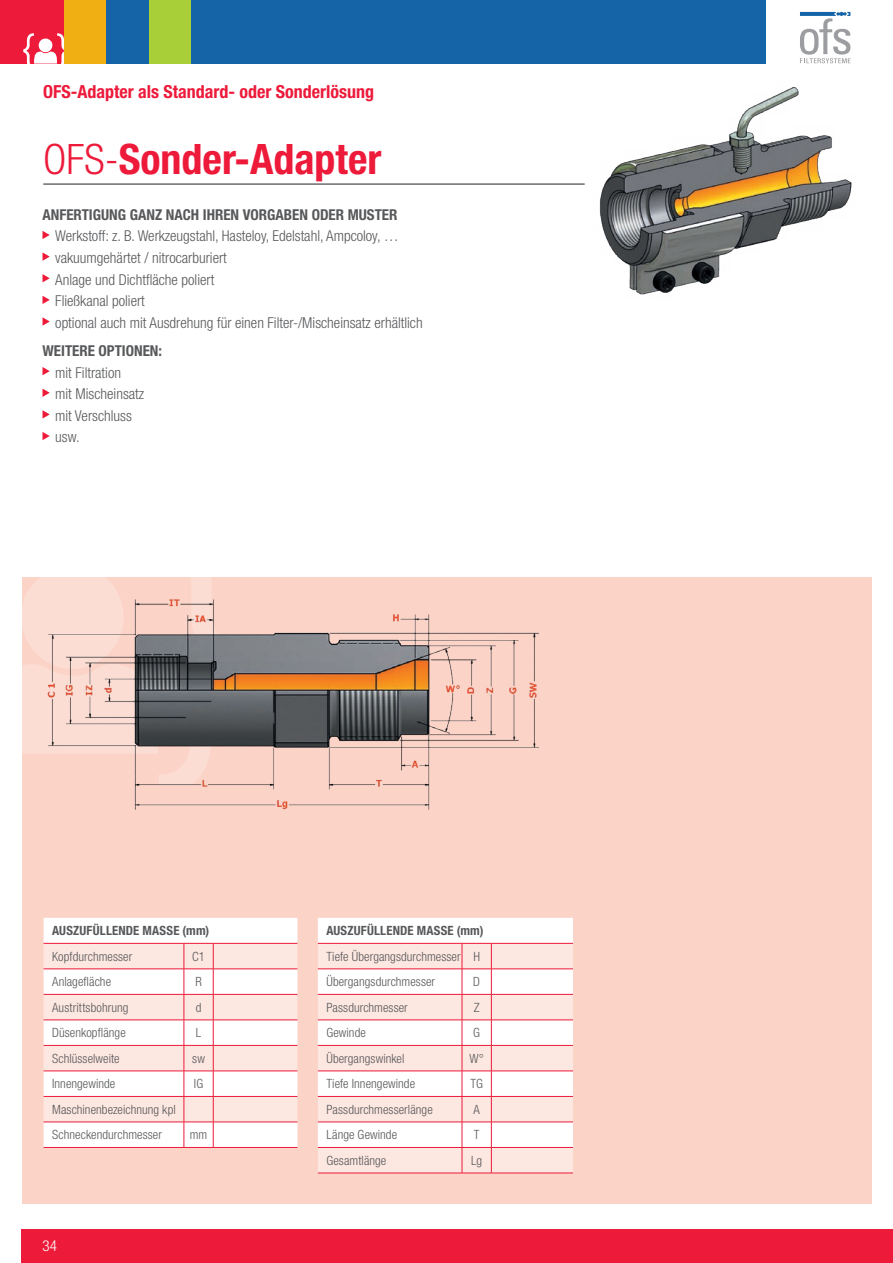
<style>
.page{position:relative;width:893px;height:1263px;background:#fff}
.page>*{position:absolute;margin:0;border:0;box-sizing:border-box;transform-origin:0 0}
.t1{font:700 condensed 42px "Helvetica Neue LT Std";color:#ed1a3a}
.t2{font:700 condensed 18px "Helvetica Neue LT Std";color:#ed1a3a}
.t3{font:300 condensed 15px/21.6px "Helvetica Neue LT Std";color:#57585a}
.t4{font:700 condensed 15px "Helvetica Neue LT Std";color:#57585a}
.t5{font:300 condensed 15px "Helvetica Neue LT Std";color:#fff}
.t6{font:300 condensed 12.75px/25.5px "Helvetica Neue LT Std";letter-spacing:.005em;color:#57585a}
.t7{font:700 condensed 12.75px "Helvetica Neue LT Std";letter-spacing:.015em;color:#57585a}
.s1{font-weight:300}
</style>
<div class="page">
<div style="left:21px;top:1229px;width:872px;height:34px;background:#ed1a3a"></div>
<div style="left:0;top:0;width:64px;height:64px;background:#ed1a3a"></div>
<div style="left:64px;top:0;width:42px;height:64px;background:#f0af13"></div>
<div style="left:106px;top:0;width:43px;height:64px;background:#1564a7"></div>
<div style="left:149px;top:0;width:42px;height:64px;background:#a9cf38"></div>
<div style="left:191px;top:0;width:574px;height:64px;background:#1564a7"></div>
<hr style="left:892px;top:0;width:1px;height:64px;background:#1564a7">
<svg style="left:23px;top:33px;width:41px;height:31px"></svg>
<svg style="left:800px;top:12px;width:50px;height:51px"></svg>
<hr style="left:43px;top:184px;width:542px;height:1px;background:#231f20">
<div style="left:22px;top:577px;width:849px;height:626px;background:#fcd3c7"></div>
<svg style="left:22px;top:577px;width:189px;height:176px"></svg>
<div style="left:44px;top:918px;width:253px;height:229px;background:#fff"></div>
<svg style="left:44px;top:944px;width:253px;height:178px;fill:#fde7e1"></svg>
<hr style="left:44px;top:943px;width:140px;height:1px;background:#ed1a3a">
<hr style="left:213px;top:943px;width:84px;height:1px;background:#ed1a3a">
<hr style="left:44px;top:968px;width:140px;height:1px;background:#ed1a3a">
<hr style="left:213px;top:968px;width:84px;height:1px;background:#ed1a3a">
<hr style="left:44px;top:994px;width:140px;height:1px;background:#ed1a3a">
<hr style="left:213px;top:994px;width:84px;height:1px;background:#ed1a3a">
<hr style="left:44px;top:1020px;width:140px;height:1px;background:#ed1a3a">
<hr style="left:213px;top:1020px;width:84px;height:1px;background:#ed1a3a">
<hr style="left:44px;top:1045px;width:140px;height:1px;background:#ed1a3a">
<hr style="left:213px;top:1045px;width:84px;height:1px;background:#ed1a3a">
<hr style="left:44px;top:1071px;width:140px;height:1px;background:#ed1a3a">
<hr style="left:213px;top:1071px;width:84px;height:1px;background:#ed1a3a">
<hr style="left:44px;top:1096px;width:140px;height:1px;background:#ed1a3a">
<hr style="left:213px;top:1096px;width:84px;height:1px;background:#ed1a3a">
<hr style="left:44px;top:1122px;width:140px;height:1px;background:#ed1a3a">
<hr style="left:213px;top:1122px;width:84px;height:1px;background:#ed1a3a">
<hr style="left:44px;top:1147px;width:140px;height:1px;background:#ed1a3a">
<svg style="left:184px;top:943px;width:30px;height:205px"></svg>
<hr style="left:213px;top:1147px;width:84px;height:1px;background:#ed1a3a">
<div style="left:318px;top:918px;width:255px;height:25px;background:#fff"></div>
<svg style="left:318px;top:944px;width:255px;height:229px;fill:#fde7e1"></svg>
<hr style="left:318px;top:943px;width:144px;height:1px;background:#ed1a3a">
<hr style="left:491px;top:943px;width:82px;height:1px;background:#ed1a3a">
<hr style="left:318px;top:968px;width:144px;height:1px;background:#ed1a3a">
<hr style="left:491px;top:968px;width:82px;height:1px;background:#ed1a3a">
<hr style="left:318px;top:994px;width:144px;height:1px;background:#ed1a3a">
<hr style="left:491px;top:994px;width:82px;height:1px;background:#ed1a3a">
<hr style="left:318px;top:1020px;width:144px;height:1px;background:#ed1a3a">
<hr style="left:491px;top:1020px;width:82px;height:1px;background:#ed1a3a">
<hr style="left:318px;top:1045px;width:144px;height:1px;background:#ed1a3a">
<hr style="left:491px;top:1045px;width:82px;height:1px;background:#ed1a3a">
<hr style="left:318px;top:1071px;width:144px;height:1px;background:#ed1a3a">
<hr style="left:491px;top:1071px;width:82px;height:1px;background:#ed1a3a">
<hr style="left:318px;top:1096px;width:144px;height:1px;background:#ed1a3a">
<hr style="left:491px;top:1096px;width:82px;height:1px;background:#ed1a3a">
<hr style="left:318px;top:1122px;width:144px;height:1px;background:#ed1a3a">
<hr style="left:491px;top:1122px;width:82px;height:1px;background:#ed1a3a">
<hr style="left:318px;top:1147px;width:144px;height:1px;background:#ed1a3a">
<hr style="left:491px;top:1147px;width:82px;height:1px;background:#ed1a3a">
<hr style="left:318px;top:1173px;width:144px;height:1px;background:#ed1a3a">
<svg style="left:462px;top:943px;width:30px;height:231px"></svg>
<hr style="left:491px;top:1173px;width:82px;height:1px;background:#ed1a3a">
<img style="left:44px;top:593px;width:496px;height:217px">
<svg style="left:43px;top:231px;width:7px;height:8px"></svg>
<svg style="left:43px;top:252px;width:7px;height:9px"></svg>
<svg style="left:43px;top:274px;width:7px;height:8px"></svg>
<svg style="left:43px;top:296px;width:7px;height:8px"></svg>
<svg style="left:43px;top:317px;width:7px;height:9px"></svg>
<svg style="left:43px;top:367px;width:7px;height:8px"></svg>
<svg style="left:43px;top:389px;width:7px;height:8px"></svg>
<svg style="left:43px;top:410px;width:7px;height:9px"></svg>
<svg style="left:43px;top:432px;width:7px;height:8px"></svg>
<img style="left:599px;top:87px;width:253px;height:208px">
<h2 class="t2" style="left:43px;top:81px;width:332px">OFS-Adapter als Standard- oder Sonderlösung</h2>
<h1 class="t1" style="left:43px;top:133px;width:340px"><span class="s1">OFS-</span>Sonder-Adapter</h1>
<p class="t4" style="left:43px;top:205px;width:356px">ANFERTIGUNG GANZ NACH IHREN VORGABEN ODER MUSTER</p>
<p class="t3" style="left:55px;top:225px;width:369px">Werkstoff: z. B. Werkzeugstahl, Hasteloy, Edelstahl, Ampcoloy, … vakuumgehärtet / nitrocarburiert<br>Anlage und Dichtfläche poliert<br>Fließkanal poliert<br>optional auch mit Ausdrehung für einen Filter-/Mischeinsatz erhältlich</p>
<p class="t4" style="left:43px;top:341px;width:121px">WEITERE OPTIONEN:</p>
<p class="t3" style="left:55px;top:361px;width:90px">mit Filtration<br>mit Mischeinsatz mit Verschluss usw.</p>
<p class="t7" style="left:52px;top:923px;width:159px">AUSZUFÜLLENDE MASSE (mm)</p>
<p class="t6" style="left:52px;top:943px;width:82px">Kopfdurchmesser</p>
<p class="t6" style="left:192px;top:943px;width:14px">C1</p>
<p class="t6" style="left:52px;top:969px;width:61px">Anlagefläche</p>
<p class="t6" style="left:195px;top:969px;width:8px">R</p>
<p class="t6" style="left:52px;top:994px;width:78px">Austrittsbohrung</p>
<p class="t6" style="left:196px;top:994px;width:7px">d</p>
<p class="t6" style="left:52px;top:1020px;width:75px">Düsenkopflänge</p>
<p class="t6" style="left:196px;top:1020px;width:7px">L</p>
<p class="t6" style="left:52px;top:1045px;width:69px">Schlüsselweite</p>
<p class="t6" style="left:192px;top:1045px;width:14px">sw</p>
<p class="t6" style="left:52px;top:1071px;width:65px">Innengewinde</p>
<p class="t6" style="left:194px;top:1071px;width:11px">IG</p>
<p class="t6" style="left:52px;top:1096px;width:125px">Maschinenbezeichnung kpl<br>Schneckendurchmesser</p>
<p class="t6" style="left:190px;top:1122px;width:19px">mm</p>
<p class="t5" style="left:43px;top:1237px;width:16px">34</p>
<p class="t7" style="left:326px;top:923px;width:159px">AUSZUFÜLLENDE MASSE (mm)</p>
<p class="t6" style="left:326px;top:943px;width:155px">Tiefe Übergangsdurchmesser H<br>Übergangsdurchmesser</p>
<p class="t6" style="left:473px;top:969px;width:8px">D</p>
<p class="t6" style="left:326px;top:994px;width:83px">Passdurchmesser</p>
<p class="t6" style="left:474px;top:994px;width:7px">Z</p>
<p class="t6" style="left:326px;top:1020px;width:41px">Gewinde</p>
<p class="t6" style="left:473px;top:1020px;width:8px">G</p>
<p class="t6" style="left:326px;top:1045px;width:80px">Übergangswinkel</p>
<p class="t6" style="left:469px;top:1045px;width:16px">W°</p>
<p class="t6" style="left:326px;top:1071px;width:90px">Tiefe Innengewinde</p>
<p class="t6" style="left:470px;top:1071px;width:14px">TG</p>
<p class="t6" style="left:326px;top:1096px;width:108px">Passdurchmesserlänge</p>
<p class="t6" style="left:473px;top:1096px;width:8px">A</p>
<p class="t6" style="left:326px;top:1122px;width:72px">Länge Gewinde</p>
<p class="t6" style="left:474px;top:1122px;width:7px">T</p>
<p class="t6" style="left:326px;top:1147px;width:62px">Gesamtlänge</p>
<p class="t6" style="left:471px;top:1147px;width:13px">Lg</p>
</div>
